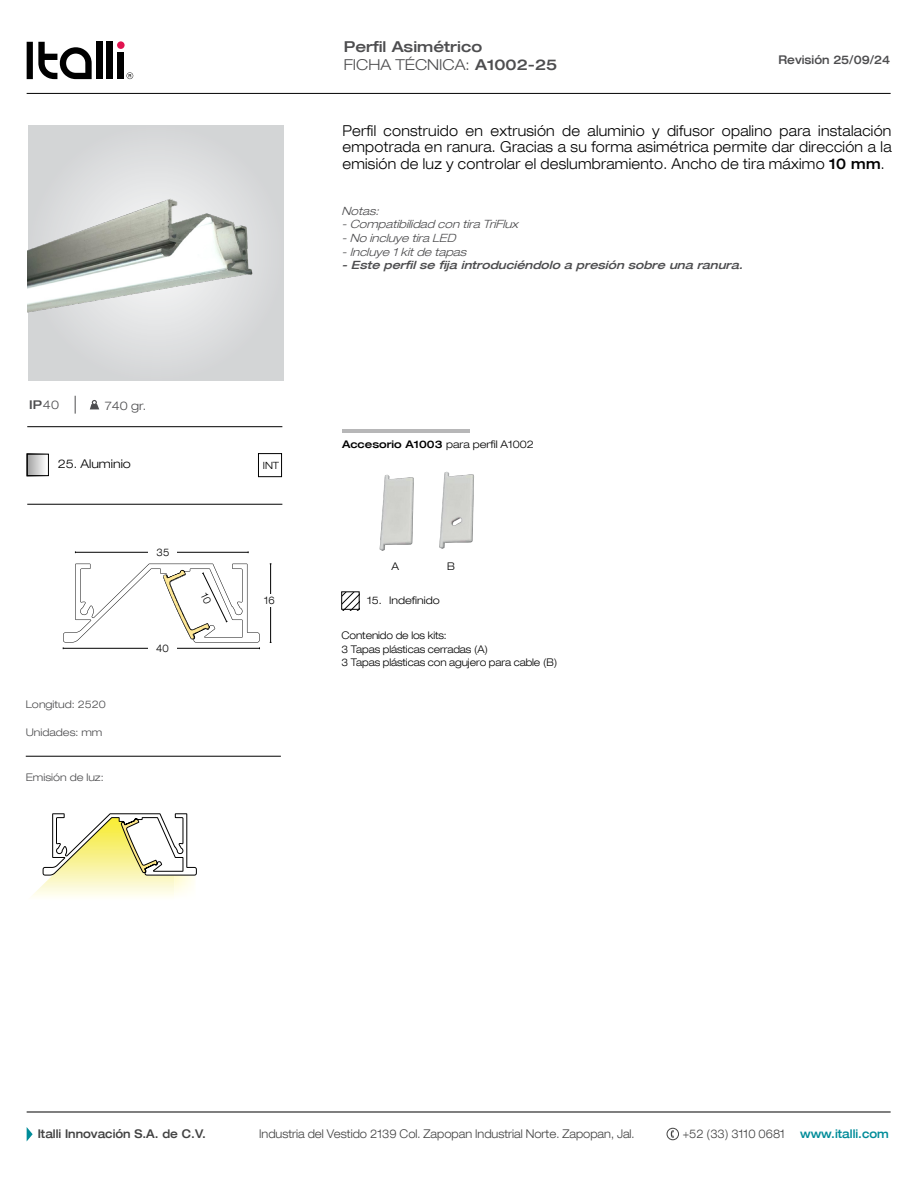
<style>
.page{position:relative;width:918px;height:1188px;background:#fff}
.page>*{position:absolute;margin:0;border:0;box-sizing:border-box;transform-origin:0 0}
.t1{font:300 expanded 15px/16.5px "Helvetica 43";letter-spacing:.02em;color:#000;text-align:justify;scale:.9 1}
.t2{font:300 expanded 15px "Helvetica 43";color:#4d4d4f}
.t3{font:500 expanded 15px "Helvetica 63";color:#4d4d4f}
.t4{font:300 expanded 12px "Helvetica 43";color:#424242;scale:.9 1}
.t5{font:500 expanded 12px "Helvetica 63";color:#424242;scale:.9 1}
.t6{font:500 expanded 12px "Helvetica 63";color:#4d4d4f;scale:.9 1}
.t7{font:500 expanded 12px "Helvetica 63";color:#008c99;scale:.9 1}
.t8{font:300 expanded 12px "Helvetica 43";color:#000}
.t9{font:300 expanded 12px "Helvetica 43";color:#4d4d4f}
.t10{font:500 expanded 12px "Helvetica 63";color:#4d4d4f}
.t11{font:italic 300 expanded 11.4px/13.6px "Helvetica 43";color:#4d4d4f}
.t12{font:italic 500 expanded 11.4px "Helvetica 63";color:#4d4d4f}
.t13{font:300 expanded 10.5px/13.5px "Helvetica 43";letter-spacing:-.01em;color:#000;scale:.95 1}
.t14{font:300 expanded 10.5px "Helvetica 43";letter-spacing:-.01em;color:#000}
.t15{font:300 expanded 10.5px "Helvetica 43";color:#4d4d4f}
.t16{font:300 expanded 10.5px "Helvetica 43";letter-spacing:-.01em;color:#000;scale:.9 1}
.t17{font:300 expanded 9.9px "Helvetica 43";color:#000}
.s1{font-family:"Helvetica 63";font-weight:500}
.s2{font-family:"Helvetica 43";font-weight:300}
</style>
<div class="page">
<hr style="left:27px;top:93px;width:864px;height:1px;background:#000">
<hr style="left:27px;top:1112px;width:864px;height:1px;background:#000">
<svg style="left:27px;top:1127px;width:6px;height:14px"></svg>
<svg style="left:670px;top:1130px;width:4px;height:8px"></svg>
<div style="left:667px;top:1128px;width:12px;height:12px;border:1px solid #424242;border-radius:50%"></div>
<svg style="left:27px;top:42px;width:65px;height:37px"></svg>
<div style="left:96px;top:41px;width:6px;height:38px;background:#000"></div>
<div style="left:107px;top:41px;width:6px;height:38px;background:#000"></div>
<div style="left:118px;top:52px;width:6px;height:27px;background:#000"></div>
<div style="left:117px;top:41px;width:8px;height:8px;background:#e1134f;border-radius:50%"></div>
<svg style="left:127px;top:72px;width:6px;height:7px"></svg>
<div style="left:258px;top:453px;width:24px;height:24px;border:1px solid #000"></div>
<div style="left:28px;top:125px;width:255px;height:256px;background:#d5d7d8"></div>
<hr style="left:27px;top:426px;width:255px;height:1px;background:#000">
<hr style="left:27px;top:504px;width:255px;height:1px;background:#000">
<svg style="left:75px;top:396px;width:1px;height:18px"></svg>
<hr style="left:26px;top:756px;width:255px;height:1px;background:#000">
<img style="left:379px;top:474px;width:35px;height:77px">
<img style="left:439px;top:471px;width:35px;height:78px">
<svg style="left:29px;top:456px;width:16px;height:18px"></svg>
<hr style="left:342px;top:429px;width:128px;height:3px;background:#b7b7b8">
<div style="left:341px;top:592px;width:18px;height:18px;border:1px solid #000"></div>
<svg style="left:342px;top:592px;width:17px;height:18px"></svg>
<svg style="left:90px;top:400px;width:9px;height:9px"></svg>
<div style="left:27px;top:454px;width:22px;height:22px;border:1px solid #000"></div>
<hr style="left:75px;top:552px;width:173px;height:1px;background:#000">
<hr style="left:270px;top:564px;width:1px;height:78px;background:#000">
<img style="left:27px;top:180px;width:226px;height:150px">
<div style="left:255px;top:594px;width:29px;height:12px;background:#fff"></div>
<div style="left:148px;top:546px;width:29px;height:12px;background:#fff"></div>
<svg style="left:31px;top:813px;width:166px;height:84px"></svg>
<svg style="left:63px;top:564px;width:197px;height:85px"></svg>
<p class="t3" style="left:344px;top:37px;width:140px">Perfil Asimétrico</p>
<p class="t2" style="left:344px;top:56px;width:215px">FICHA TÉCNICA: <span class="s1">A1002-25</span></p>
<p class="t6" style="left:778px;top:52px;width:126px">Revisión 25/09/24</p>
<p class="t10" style="left:29px;top:397px;width:32px">IP<span class="s2">40</span></p>
<p class="t9" style="left:105px;top:398px;width:43px">740 gr.</p>
<p class="t8" style="left:58px;top:457px;width:75px">25. Aluminio</p>
<p class="t16" style="left:157px;top:546px;width:16px">35</p>
<p class="t15" style="left:26px;top:698px;width:81px">Longitud: 2520</p>
<p class="t15" style="left:26px;top:726px;width:78px">Unidades: mm</p>
<p class="t15" style="left:26px;top:771px;width:79px">Emisión de luz:</p>
<p class="t16" style="left:156px;top:642px;width:16px">40</p>
<p class="t1" style="left:342px;top:122px;width:612px">Perfil construido en extrusión de aluminio y difusor opalino para instalación empotrada en ranura. Gracias a su forma asimétrica permite dar dirección a la emisión de luz y controlar el deslumbramiento. Ancho de tira máximo <span class="s1">10 mm</span>.</p>
<p class="t11" style="left:341px;top:204px;width:182px">Notas:<br>-Compatibilidad con tira TriFlux -No incluye tira LED<br>-Incluye 1kitde tapas</p>
<p class="t12" style="left:342px;top:258px;width:406px">-Este perfilse fija introduciéndolo a presión sobre una ranura.</p>
<p class="t17" style="left:263px;top:460px;width:18px">INT</p>
<p class="t16" style="left:264px;top:594px;width:13px">16</p>
<p class="t14" style="left:342px;top:438px;width:193px"><span class="s1">Accesorio A1003</span> para perfil A1002</p>
<p class="t14" style="left:391px;top:560px;width:9px">A</p>
<p class="t14" style="left:447px;top:560px;width:9px">B</p>
<p class="t14" style="left:367px;top:594px;width:74px">15. Indefinido</p>
<p class="t13" style="left:341px;top:629px;width:229px">Contenido de los kits:<br>3 Tapas plásticas cerradas (A)<br>3 Tapas plásticas con agujero para cable (B)</p>
<p class="t5" style="left:38px;top:1127px;width:188px">Italli Innovación S.A. de C.V.</p>
<p class="t4" style="left:259px;top:1127px;width:419px">Industria del Vestido 2139 Col. Zapopan Industrial Norte. Zapopan, Jal.</p>
<p class="t4" style="left:683px;top:1127px;width:115px">+52 (33) 3110 0681</p>
<p class="t7" style="left:800px;top:1127px;width:100px">www.italli.com</p>
</div>
